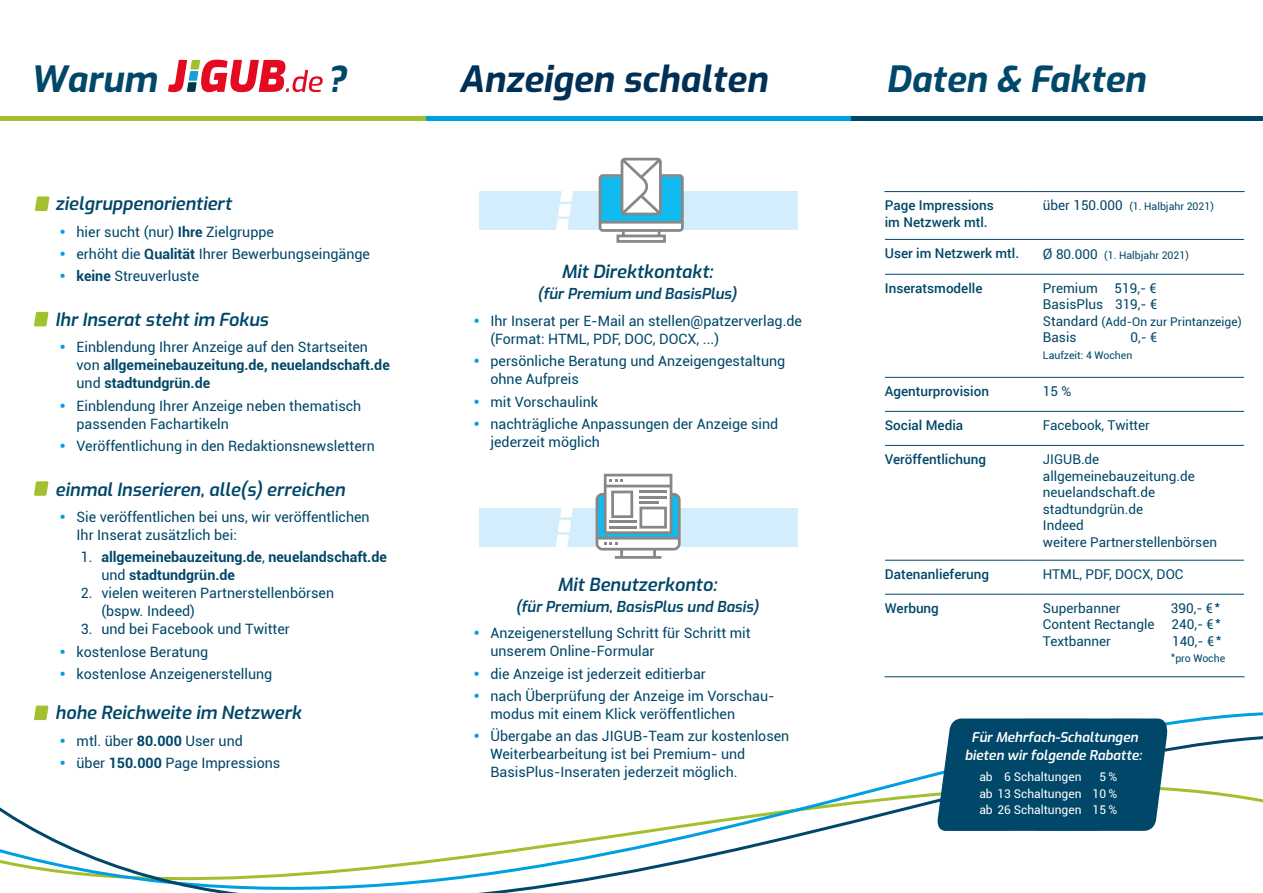
<style>
.page{position:relative;width:1263px;height:893px;background:#fff}
.page>*{position:absolute;margin:0;border:0;box-sizing:border-box;transform-origin:0 0}
.t1{font:italic 700 36px "Exo";color:#004769}
.t2{font:italic 700 36px "Exo";color:#003056}
.t3{font:italic 600 18px "Exo";color:#004769}
.t4{font:italic 600 15px "Exo";color:#004769}
.t5{font:14.25px/22.2px "Roboto";color:#004769}
.t6{font:700 14.25px/18px "Roboto";color:#004769}
.t7{font:13.5px/16.5px "Roboto";color:#004769}
.t8{font:500 13.5px/16.5px "Roboto";color:#004769}
.t9{font:italic 600 13.5px/18px "Exo";color:#fff;text-align:center}
.t10{font:12px/16.5px "Roboto";color:#fff;text-align:justify}
.t11{font:12px "Roboto";color:#004769}
.t12{font:10.5px "Roboto";color:#004769}
.s1{font-weight:700}
.s2{font-weight:400}
.s3{font-size:13.5px}
.s4{font-size:14.25px}
.s5{color:#004769}
</style>
<div class="page">
<svg style="left:0;top:677px;width:1263px;height:216px"></svg>
<div style="left:809px;top:116px;width:454px;height:5px;background:#004769"></div>
<div style="left:396px;top:116px;width:455px;height:5px;background:#009fe3"></div>
<div style="left:0;top:116px;width:426px;height:5px;background:#a2c02d"></div>
<div style="left:479px;top:508px;width:319px;height:38px;background:#d4edfc"></div>
<div style="left:479px;top:191px;width:319px;height:38px;background:#d4edfc"></div>
<svg style="left:168px;top:60px;width:155px;height:32px"></svg>
<svg style="left:885px;top:192px;width:359px;height:402px"></svg>
<hr style="left:885px;top:239px;width:145px;height:1px;background:#004769">
<hr style="left:1030px;top:239px;width:214px;height:1px;background:#004769">
<hr style="left:885px;top:274px;width:145px;height:1px;background:#004769">
<hr style="left:1030px;top:274px;width:214px;height:1px;background:#004769">
<hr style="left:885px;top:377px;width:145px;height:1px;background:#004769">
<hr style="left:1030px;top:377px;width:214px;height:1px;background:#004769">
<hr style="left:885px;top:411px;width:145px;height:1px;background:#004769">
<hr style="left:1030px;top:411px;width:214px;height:1px;background:#004769">
<hr style="left:885px;top:445px;width:145px;height:1px;background:#004769">
<hr style="left:1030px;top:445px;width:214px;height:1px;background:#004769">
<hr style="left:885px;top:560px;width:145px;height:1px;background:#004769">
<hr style="left:1030px;top:560px;width:214px;height:1px;background:#004769">
<hr style="left:885px;top:594px;width:145px;height:1px;background:#004769">
<hr style="left:1030px;top:594px;width:214px;height:1px;background:#004769">
<hr style="left:884px;top:676px;width:146px;height:1px;background:#004769">
<hr style="left:1030px;top:676px;width:215px;height:1px;background:#004769">
<hr style="left:884px;top:191px;width:146px;height:1px;background:#004769">
<hr style="left:1030px;top:191px;width:215px;height:1px;background:#004769">
<svg style="left:596px;top:474px;width:85px;height:85px"></svg>
<svg style="left:599px;top:158px;width:85px;height:85px"></svg>
<svg style="left:35px;top:196px;width:14px;height:15px"></svg>
<svg style="left:34px;top:312px;width:14px;height:14px"></svg>
<svg style="left:34px;top:481px;width:14px;height:15px"></svg>
<svg style="left:34px;top:706px;width:14px;height:14px"></svg>
<svg style="left:936px;top:718px;width:234px;height:113px;background:#125473"></svg>
<svg style="left:556px;top:508px;width:17px;height:39px"></svg>
<svg style="left:556px;top:191px;width:17px;height:39px"></svg>
<svg style="left:61px;top:738px;width:4px;height:4px"></svg>
<svg style="left:61px;top:760px;width:4px;height:5px"></svg>
<svg style="left:475px;top:693px;width:4px;height:5px"></svg>
<svg style="left:475px;top:734px;width:4px;height:4px"></svg>
<h1 class="t1" style="left:30px;top:52px;width:128px">Warum</h1>
<h1 class="t1" style="left:327px;top:52px;width:21px">?</h1>
<h1 class="t2" style="left:459px;top:52px;width:310px">Anzeigen schalten</h1>
<h1 class="t1" style="left:886px;top:52px;width:261px">Daten &amp; Fakten</h1>
<p class="t3" style="left:55px;top:191px;width:178px">zielgruppenorientiert</p>
<p class="t5" style="left:77px;top:220px;width:295px">hier sucht (nur) <span class="s1">Ihre</span> Zielgruppe<br>erhöht die <span class="s1">Qualität</span> Ihrer Bewerbungseingänge <span class="s1">keine</span> Streuverluste</p>
<p class="t3" style="left:55px;top:306px;width:215px">Ihr Inserat steht im Fokus</p>
<p class="t6" style="left:77px;top:338px;width:315px"><span class="s2">Einblendung Ihrer Anzeige auf den Startseiten von</span> allgemeinebauzeitung.de, neuelandschaft.de <span class="s2">und</span> stadtundgrün.de</p>
<p class="t5" style="left:77px;top:396px;width:286px;line-height:18px">Einblendung Ihrer Anzeige neben thematisch passenden Fachartikeln</p>
<p class="t5" style="left:77px;top:434px;width:300px">Veröffentlichung in den Redaktionsnewslettern</p>
<p class="t3" style="left:55px;top:476px;width:291px">einmal Inserieren, alle(s) erreichen</p>
<p class="t5" style="left:77px;top:507px;width:295px;line-height:18px">Sie veröffentlichen bei uns, wir veröffentlichen<br>Ihr Inserat zusätzlich bei:</p>
<p class="t6" style="left:101px;top:548px;width:287px;text-indent:-21px"><span class="s2">1.</span> allgemeinebauzeitung.de<span class="s2">,</span> neuelandschaft.de <span class="s2">und</span> stadtundgrün.de</p>
<p class="t5" style="left:101px;top:584px;width:234px;line-height:18px;text-indent:-21px">2. vielen weiteren Partnerstellenbörsen (bspw. Indeed)</p>
<p class="t5" style="left:77px;top:618px;width:215px">3. und bei Facebook und Twitter kostenlose Beratung<br>kostenlose Anzeigenerstellung</p>
<p class="t3" style="left:55px;top:699px;width:248px">hohe Reichweite im Netzwerk</p>
<p class="t5" style="left:77px;top:729px;width:205px">mtl. über <span class="s1">80.000</span> User und<br>über <span class="s1">150.000</span> Page Impressions</p>
<p class="t3" style="left:561px;top:259px;width:153px">Mit Direktkontakt:</p>
<p class="t4" style="left:538px;top:283px;width:201px">(für Premium und BasisPlus)</p>
<p class="t5" style="left:490px;top:311px;width:313px;line-height:18px">Ihr Inserat per E-Mail an stellen@patzerverlag.de (Format: HTML, PDF, DOC, DOCX, ...)</p>
<p class="t5" style="left:490px;top:352px;width:296px;line-height:18px">persönliche Beratung und Anzeigengestaltung ohne Aufpreis</p>
<p class="t5" style="left:490px;top:390px;width:289px">mit Vorschaulink<br>nachträgliche Anpassungen der Anzeige sind</p>
<p class="t5" style="left:490px;top:430px;width:111px">jederzeit möglich</p>
<p class="t3" style="left:558px;top:571px;width:161px">Mit Benutzerkonto:</p>
<p class="t4" style="left:516px;top:595px;width:244px">(für Premium, BasisPlus und Basis)</p>
<p class="t5" style="left:490px;top:624px;width:262px;line-height:18px">Anzeigenerstellung Schritt für Schritt mit unserem Online-Formular</p>
<p class="t5" style="left:490px;top:662px;width:286px">die Anzeige ist jederzeit editierbar<br>nach Überprüfung der Anzeige im Vorschau-</p>
<p class="t5" style="left:490px;top:702px;width:300px">modus mit einem Klick veröffentlichen<br>Übergabe an das JIGUB-Team zur kostenlosen</p>
<p class="t5" style="left:490px;top:744px;width:256px;line-height:18px">Weiterbearbeitung ist bei Premium- und<br>BasisPlus-Inseraten jederzeit möglich.</p>
<p class="t8" style="left:885px;top:197px;width:111px">Page Impressions im Netzwerk mtl.</p>
<p class="t12" style="left:1043px;top:199px;width:172px"><span class="s3">über 150.000</span> (1. Halbjahr 2021)</p>
<p class="t8" style="left:885px;top:244px;width:136px">User im Netzwerk mtl.</p>
<p class="t12" style="left:1043px;top:247px;width:147px"><span class="s4">Ø</span> <span class="s3">80.000</span> (1. Halbjahr 2021)</p>
<p class="t8" style="left:885px;top:279px;width:99px">Inseratsmodelle</p>
<p class="t7" style="left:1043px;top:279px;width:116px">Premium 519,- €<br>BasisPlus 319,- €</p>
<p class="t11" style="left:1043px;top:313px;width:200px"><span class="s3">Standard</span> (Add-On zur Printanzeige)</p>
<p class="t7" style="left:1043px;top:329px;width:35px">Basis</p>
<p class="t7" style="left:1130px;top:329px;width:28px">0,- €</p>
<p class="t12" style="left:1043px;top:348px;width:91px">Laufzeit: 4 Wochen</p>
<p class="t8" style="left:885px;top:382px;width:106px">Agenturprovision</p>
<p class="t7" style="left:1043px;top:382px;width:30px">15 %</p>
<p class="t8" style="left:885px;top:416px;width:80px">Social Media</p>
<p class="t7" style="left:1043px;top:416px;width:108px">Facebook, Twitter</p>
<p class="t8" style="left:885px;top:450px;width:103px">Veröffentlichung</p>
<p class="t7" style="left:1043px;top:450px;width:176px">JIGUB.de allgemeinebauzeitung.de neuelandschaft.de stadtundgrün.de<br>Indeed<br>weitere Partnerstellenbörsen</p>
<p class="t8" style="left:885px;top:565px;width:106px">Datenanlieferung</p>
<p class="t7" style="left:1043px;top:565px;width:142px">HTML, PDF, DOCX, DOC</p>
<p class="t8" style="left:885px;top:599px;width:56px">Werbung</p>
<p class="t7" style="left:1043px;top:599px;width:79px">Superbanner</p>
<p class="t7" style="left:1171px;top:599px;width:51px">390,- €*</p>
<p class="t7" style="left:1043px;top:616px;width:113px">Content Rectangle</p>
<p class="t7" style="left:1171px;top:616px;width:51px">240,- €*</p>
<p class="t7" style="left:1043px;top:632px;width:70px">Textbanner</p>
<p class="t7" style="left:1172px;top:632px;width:51px">140,- €*</p>
<p class="t12" style="left:1171px;top:651px;width:56px">*pro Woche</p>
<p class="t9" style="left:965px;top:728px;width:179px">Für Mehrfach-Schaltungen bieten wir folgende Rabatte:</p>
<p class="t10" style="left:979px;top:768px;width:104px">ab <span class="s5">0</span>6 Schaltungen</p>
<p class="t10" style="left:979px;top:768px;width:139px;text-indent:120px">5 % ab 13 Schaltungen 10 % ab 26 Schaltungen 15 %</p>
</div>
